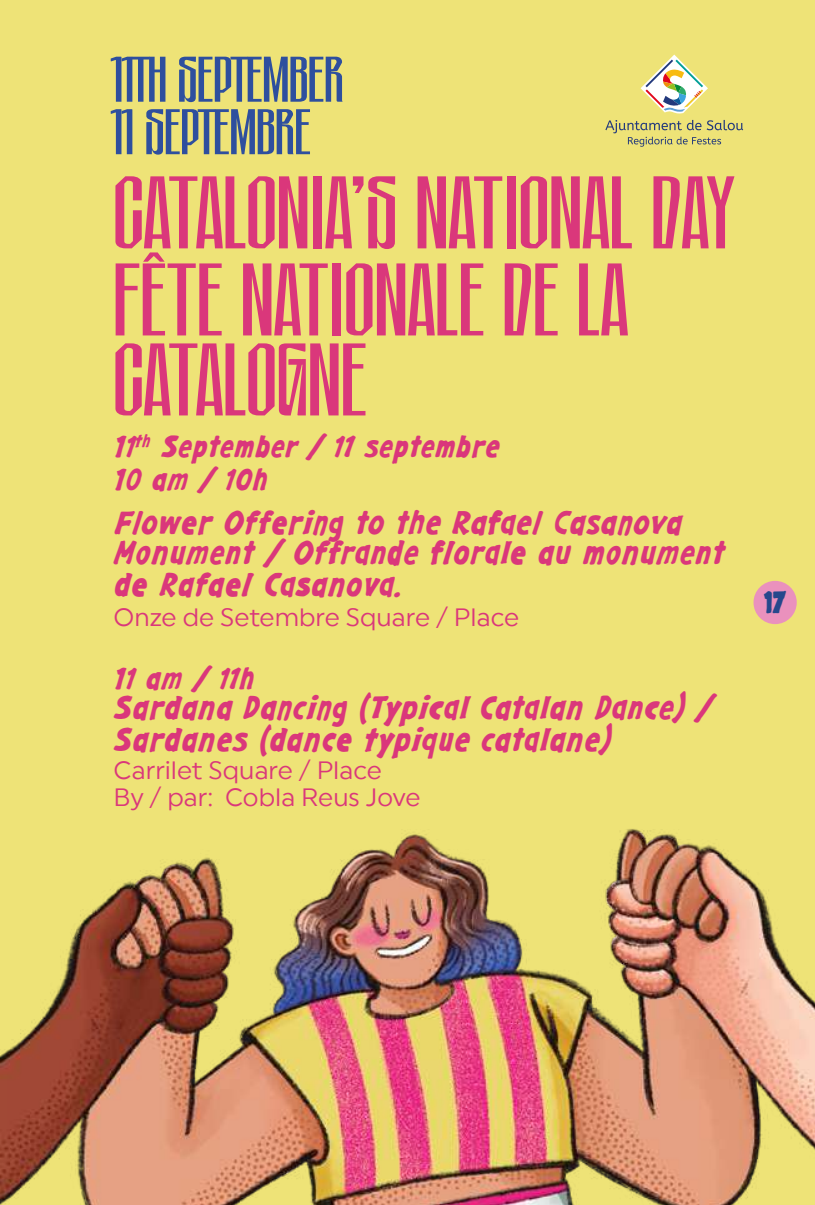
<style>
.page{position:relative;width:815px;height:1205px;background:#eee377}
.page>*{position:absolute;margin:0;border:0;box-sizing:border-box;transform-origin:0 0}
.t1{font:500 60px/87px "Dx Slight Free Personal Use";letter-spacing:-.005em;color:#da377b;scale:1.5 1}
.t2{font:500 37.5px/52.5px "Dx Slight Free Personal Use";color:#2e4f9e;scale:1.5 1}
.t3{font:italic 700 32.5px/31.2px "Gargle Rg";letter-spacing:.01em;color:#da377b}
.t4{font:italic 700 30px/32.5px "Gargle Rg";letter-spacing:.005em;color:#da377b}
.t5{font:700 30px "Gargle Cd Rg";color:#26488c}
.t6{font:25px/27.5px "Uniform Regular 3";letter-spacing:-.005em;color:#da377b}
</style>
<div class="page">
<img style="left:0;top:829px;width:815px;height:376px">
<svg style="left:641px;top:55px;width:67px;height:58px"></svg>
<svg style="left:605px;top:120px;width:138px;height:27px"></svg>
<div style="left:753px;top:581px;width:44px;height:43px;background:#ea91bd;border-radius:50%"></div>
<p class="t2" style="left:109px;top:63px;width:158px">11TH SEPTEMBER<br>11 SEPTEMBRE</p>
<h1 class="t1" style="left:113px;top:184px;width:416px">CATALONIA’S NATIONAL DAY<br>FÊTE NATIONALE DE LA</h1>
<h1 class="t1" style="left:113px;top:351px;width:170px">CATALOGNE</h1>
<p class="t4" style="left:113px;top:430px;width:388px">11<sup>th</sup> September / 11 septembre<br>10 am / 10h</p>
<p class="t3" style="left:113px;top:507px;width:612px">Flower Offering to the Rafael Casanova<br>Monument / Offrande florale au monument de Rafael Casanova.</p>
<p class="t6" style="left:113px;top:603px;width:407px">Onze de Setembre Square / Place</p>
<p class="t4" style="left:113px;top:662px;width:142px">11 am / 11h</p>
<p class="t3" style="left:113px;top:691px;width:600px;line-height:32.5px">Sardana Dancing (Typical Catalan Dance) /<br>Sardanes (dance typique catalane)</p>
<p class="t6" style="left:113px;top:756px;width:309px">Carrilet Square / Place<br>By / par: Cobla Reus Jove</p>
<p class="t5" style="left:764px;top:584px;width:24px">17</p>
</div>
